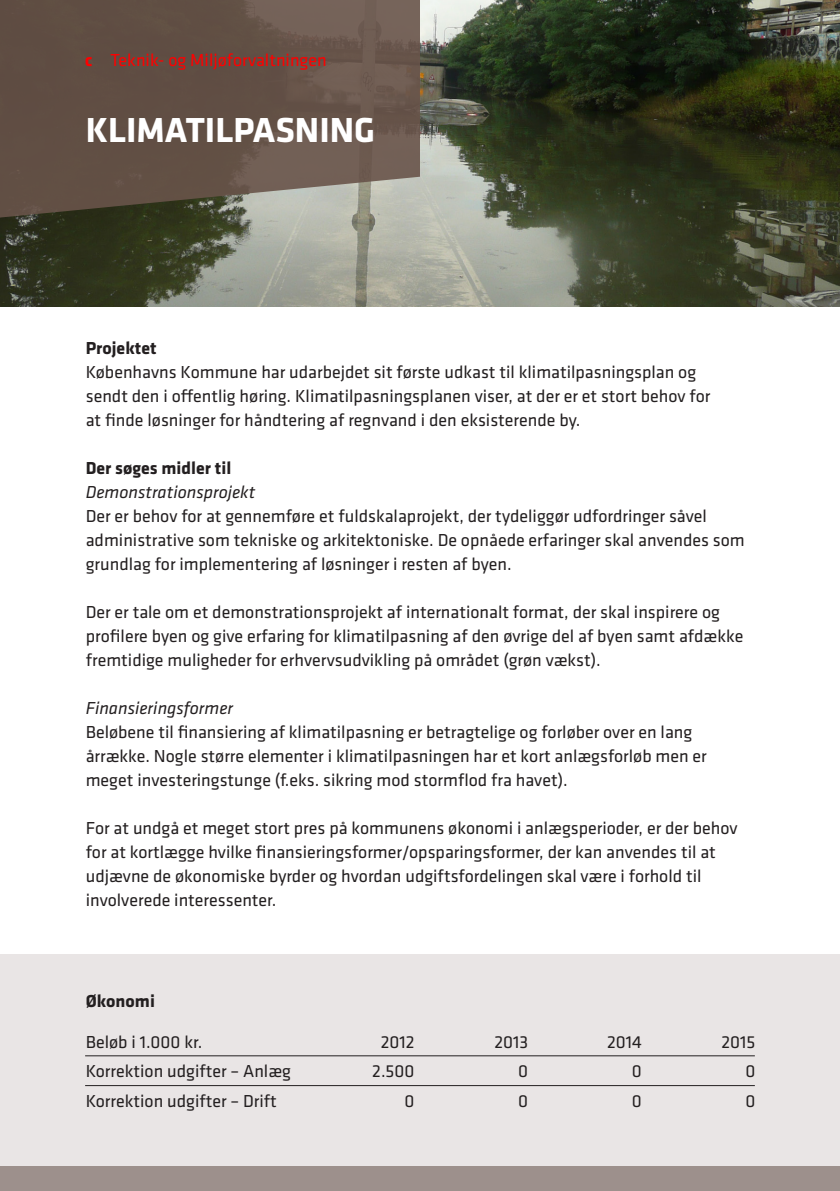
<style>
.page{position:relative;width:840px;height:1191px;background:#fff}
.page>*{position:absolute;margin:0;border:0;box-sizing:border-box;transform-origin:0 0}
.t1{font:700 36px "Klavika";color:#fff}
.t2{font:18px/24px "Klavika";color:#231f20}
.t3{font:italic 18px "Klavika";color:#231f20}
.t4{font:700 18px "Klavika";color:#231f20}
.t5{font:18px "Klavika";color:#f00}
.s1{font-weight:700}
</style>
<div class="page">
<div style="left:0;top:954px;width:839px;height:237px;background:#e9e5e5"></div>
<hr style="left:85px;top:1055px;width:669px;height:1px;background:#231f20">
<hr style="left:85px;top:1085px;width:669px;height:1px;background:#231f20">
<div style="left:0;top:1167px;width:839px;height:24px;background:#9d908c"></div>
<img style="left:0;top:0;width:839px;height:306px">
<svg style="left:0;top:0;width:420px;height:219px;background:#69594e"></svg>
<p class="t5" style="left:85px;top:51px;width:243px"><span class="s1">c</span> Teknik- og Miljøforvaltningen</p>
<h1 class="t1" style="left:86px;top:110px;width:291px">KLIMATILPASNING</h1>
<p class="t4" style="left:86px;top:338px;width:72px">Projektet</p>
<p class="t2" style="left:86px;top:361px;width:625px">Københavns Kommune har udarbejdet sit første udkast til klimatilpasningsplan og sendt den i offentlig høring. Klimatilpasningsplanen viser, at der er et stort behov for at finde løsninger for håndtering af regnvand i den eksisterende by.</p>
<p class="t4" style="left:86px;top:458px;width:147px">Der søges midler til</p>
<p class="t3" style="left:86px;top:485px;width:171px">Demonstrationsprojekt</p>
<p class="t2" style="left:86px;top:505px;width:660px">Der er behov for at gennemføre et fuldskalaprojekt, der tydeliggør udfordringer såvel administrative som tekniske og arkitektoniske. De opnåede erfaringer skal anvendes som grundlag for implementering af løsninger i resten af byen.</p>
<p class="t2" style="left:86px;top:601px;width:658px">Der er tale om et demonstrationsprojekt af internationalt format, der skal inspirere og profilere byen og give erfaring for klimatilpasning af den øvrige del af byen samt afdække fremtidige muligheder for erhvervsudvikling på området (grøn vækst).</p>
<p class="t3" style="left:86px;top:701px;width:149px">Finansieringsformer</p>
<p class="t2" style="left:86px;top:721px;width:622px">Beløbene til finansiering af klimatilpasning er betragtelige og forløber over en lang årrække. Nogle større elementer i klimatilpasningen har et kort anlægsforløb men er meget investeringstunge (f.eks. sikring mod stormflod fra havet).</p>
<p class="t2" style="left:86px;top:817px;width:652px">For at undgå et meget stort pres på kommunens økonomi i anlægsperioder, er der behov for at kortlægge hvilke finansieringsformer/opsparingsformer, der kan anvendes til at udjævne de økonomiske byrder og hvordan udgiftsfordelingen skal være i forhold til involverede interessenter.</p>
<p class="t4" style="left:86px;top:991px;width:71px">Økonomi</p>
<p class="t2" style="left:86px;top:1029px;width:118px">Beløb i 1.000 kr.</p>
<p class="t2" style="left:380px;top:1029px;width:35px">2012</p>
<p class="t2" style="left:494px;top:1029px;width:35px">2013</p>
<p class="t2" style="left:606px;top:1029px;width:36px">2014</p>
<p class="t2" style="left:721px;top:1029px;width:35px">2015</p>
<p class="t2" style="left:86px;top:1059px;width:207px">Korrektion udgifter – Anlæg</p>
<p class="t2" style="left:372px;top:1059px;width:44px">2.500</p>
<p class="t2" style="left:518px;top:1059px;width:11px">0</p>
<p class="t2" style="left:631px;top:1059px;width:11px">0</p>
<p class="t2" style="left:745px;top:1059px;width:11px">0</p>
<p class="t2" style="left:86px;top:1088px;width:192px">Korrektion udgifter – Drift</p>
<p class="t2" style="left:404px;top:1088px;width:11px">0</p>
<p class="t2" style="left:518px;top:1088px;width:11px">0</p>
<p class="t2" style="left:631px;top:1088px;width:11px">0</p>
<p class="t2" style="left:745px;top:1088px;width:11px">0</p>
</div>
